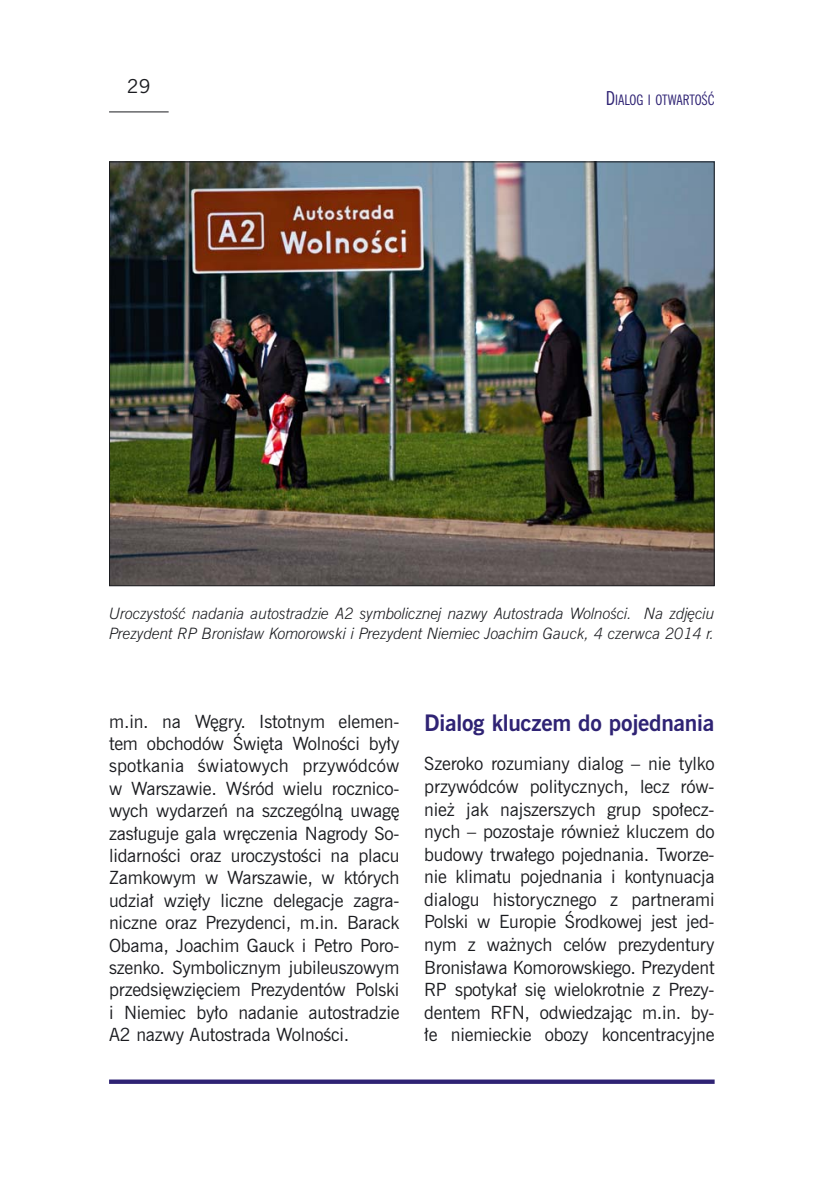
<style>
.page{position:relative;width:819px;height:1191px;background:#fff}
.page>*{position:absolute;margin:0;border:0;box-sizing:border-box;transform-origin:0 0}
.t1{font:700 22.75px "News Gothic PL";letter-spacing:-.01em;color:#2f2374}
.t2{font:19.25px "News Gothic PL";color:#1b1c20}
.t3{font:18.2px/22.4px "News Gothic PL";letter-spacing:-.01em;color:#1b1c20;text-align:justify}
.t4{font:italic 300 15.75px/20.1px "News Gothic PL";letter-spacing:-.01em;color:#1b1c20}
.t5{font:condensed 14.35px "News Gothic PL";color:#2f2374}
.s1{font-size:19.25px}
</style>
<div class="page">
<img style="left:109px;top:111px;width:606px;height:973px">
<p class="t2" style="left:127px;top:80px;width:25px">29</p>
<p class="t5" style="left:605px;top:95px;width:110px"><span class="s1">D</span>IALOG I OTWARTOÂå</p>
<p class="t4" style="left:109px;top:604px;width:607px">UroczystoÊç nadania autostradzie A2 symbolicznej nazwy Autostrada WolnoÊci. Na zdj´ciu<br>Prezydent RP Bronis∏aw Komorowski i Prezydent Niemiec Joachim Gauck, 4 czerwca 2014 r.</p>
<p class="t3" style="left:109px;top:712px;width:292px">m.in. na W´gry. Istotnym elemen&shy;tem obchodów Âwi´ta WolnoÊci by∏y spotkania Êwiatowych przywódców w Warszawie. WÊród wielu rocznico&shy;wych wydarzeƒ na szczególnà uwag´ zas∏uguje gala wr´czenia Nagrody So&shy;lidarnoÊci oraz uroczystoÊci na placu Zamkowym w Warszawie, w których udzia∏ wzi´∏y liczne delegacje zagra&shy;niczne oraz Prezydenci, m.in. Barack Obama, Joachim Gauck i Petro Poro&shy;szenko. Symbolicznym jubileuszowym przedsi´wzi´ciem Prezydentów Polski i Niemiec by∏o nadanie autostradzie A2 nazwy Autostrada WolnoÊci.</p>
<p class="t1" style="left:424px;top:714px;width:292px">Dialog kluczem do pojednania</p>
<p class="t3" style="left:424px;top:755px;width:292px">Szeroko rozumiany dialog – nie tylko przywódców politycznych, lecz rów&shy;nie˝ jak najszerszych grup spo∏ecz&shy;nych – pozostaje równie˝ kluczem do budowy trwa∏ego pojednania. Tworze&shy;nie klimatu pojednania i kontynuacja dialogu historycznego z partnerami Polski w Europie Ârodkowej jest jed&shy;nym z wa˝nych celów prezydentury Bronis∏awa Komorowskiego. Prezydent RP spotyka∏ si´ wielokrotnie z Prezy&shy;dentem RFN, odwiedzajàc m.in. by-∏e niemieckie obozy koncentracyjne</p>
</div>
